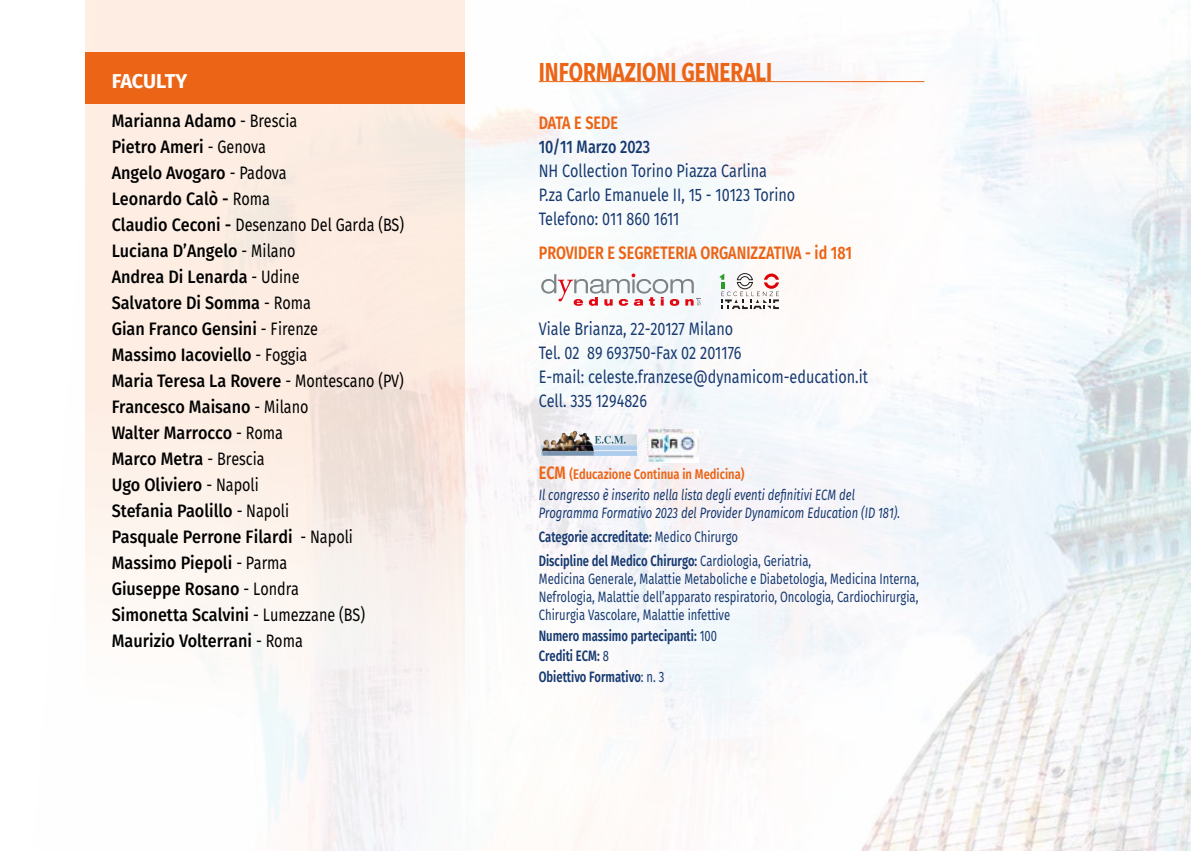
<style>
.page{position:relative;width:1191px;height:851px;background:#fff}
.page>*{position:absolute;margin:0;border:0;box-sizing:border-box;transform-origin:0 0}
.t1{font:700 26px "Fira Sans";color:#ec6415;scale:.8 1}
.t2{font:700 20px "Fira Sans";letter-spacing:-.015em;color:#fff}
.t3{font:500 18px/26px "Fira Sans";color:#000;scale:.9 1}
.t4{font:18px/24px "Fira Sans";color:#163970;scale:.8 1}
.t5{font:600 18px "Fira Sans";color:#ec6415;scale:.8 1}
.t6{font:500 18px "Fira Sans";color:#163970;scale:.8 1}
.t7{font:15px/18px "Fira Sans";color:#163970;text-align:justify;scale:.75 1}
.t8{font:600 15px/20.8px "Fira Sans";color:#163970;scale:.75 1}
.t9{font:italic 15px/18px "Fira Sans";color:#163970;scale:.75 1}
.t10{font:600 14px "Fira Sans";color:#ec6415;scale:.8 1}
.s1{font-weight:400}
.s2{font-size:18px}
</style>
<div class="page">
<img style="left:85px;top:0;width:1106px;height:850px">
<hr style="left:539px;top:81px;width:385px;height:1px;background:#ec6415">
<div style="left:85px;top:53px;width:380px;height:51px;background:#ec6415"></div>
<svg style="left:541px;top:273px;width:159px;height:33px"></svg>
<svg style="left:719px;top:273px;width:60px;height:36px"></svg>
<img style="left:647px;top:429px;width:51px;height:33px">
<img style="left:551px;top:432px;width:41px;height:2px">
<svg style="left:541px;top:434px;width:96px;height:21px"></svg>
<p class="t2" style="left:112px;top:64px;width:77px">FACULTY</p>
<p class="t3" style="left:112px;top:107px;width:326px">Marianna Adamo <span class="s1">- Brescia<br></span>Pietro Ameri <span class="s1">- Genova<br></span>Angelo Avogaro <span class="s1">- Padova<br></span>Leonardo Calò - <span class="s1">Roma<br></span>Claudio Ceconi - <span class="s1">Desenzano Del Garda (BS)<br></span>Luciana D’Angelo <span class="s1">- Milano<br></span>Andrea Di Lenarda <span class="s1">- Udine<br></span>Salvatore Di Somma <span class="s1">- Roma<br></span>Gian Franco Gensini <span class="s1">- Firenze<br></span>Massimo Iacoviello <span class="s1">- Foggia<br></span>Maria Teresa La Rovere <span class="s1">- Montescano (PV)<br></span>Francesco Maisano <span class="s1">- Milano<br></span>Walter Marrocco <span class="s1">- Roma<br></span>Marco Metra <span class="s1">- Brescia<br></span>Ugo Oliviero <span class="s1">- Napoli<br></span>Stefania Paolillo <span class="s1">- Napoli<br></span>Pasquale Perrone Filardi <span class="s1">- Napoli<br></span>Massimo Piepoli <span class="s1">- Parma<br></span>Giuseppe Rosano <span class="s1">- Londra<br></span>Simonetta Scalvini <span class="s1">- Lumezzane (BS)<br></span>Maurizio Volterrani <span class="s1">- Roma</span></p>
<h1 class="t1" style="left:539px;top:50px;width:293px">INFORMAZIONI GENERALI</h1>
<p class="t5" style="left:539px;top:108px;width:101px">DATA E SEDE</p>
<p class="t6" style="left:539px;top:132px;width:141px">10/11 Marzo 2023</p>
<p class="t4" style="left:539px;top:158px;width:322px">NH Collection Torino Piazza Carlina<br>P.za Carlo Emanuele II, 15 - 10123 Torino<br>Telefono: 011 860 1611</p>
<p class="t5" style="left:539px;top:238px;width:393px">PROVIDER E SEGRETERIA ORGANIZZATIVA - id 181</p>
<p class="t4" style="left:539px;top:316px;width:413px">Viale Brianza, 22-20127 Milano<br>Tel. 02 89 693750-Fax 02 201176<br>E-mail: celeste.franzese@dynamicom-education.it Cell. 335 1294826</p>
<p class="t10" style="left:539px;top:463px;width:259px"><span class="s2">ECM</span> (Educazione Continua in Medicina)</p>
<p class="t9" style="left:539px;top:485px;width:483px">Il congresso è inserito nella lista degli eventi definitivi ECM del<br>Programma Formativo 2023 del Provider Dynamicom Education (ID 181).</p>
<p class="t8" style="left:539px;top:524px;width:365px;line-height:23.6px">Categorie accreditate: <span class="s1">Medico Chirurgo<br></span>Discipline del Medico Chirurgo: <span class="s1">Cardiologia, Geriatria,</span></p>
<p class="t7" style="left:539px;top:569px;width:509px">Medicina Generale, Malattie Metaboliche e Diabetologia, Medicina Interna, Nefrologia, Malattie dell’apparato respiratorio, Oncologia, Cardiochirurgia, Chirurgia Vascolare, Malattie infettive</p>
<p class="t8" style="left:539px;top:624px;width:239px">Numero massimo partecipanti: <span class="s1">100<br></span>Crediti ECM: <span class="s1">8<br></span>Obiettivo Formativo<span class="s1">: n. 3</span></p>
</div>
